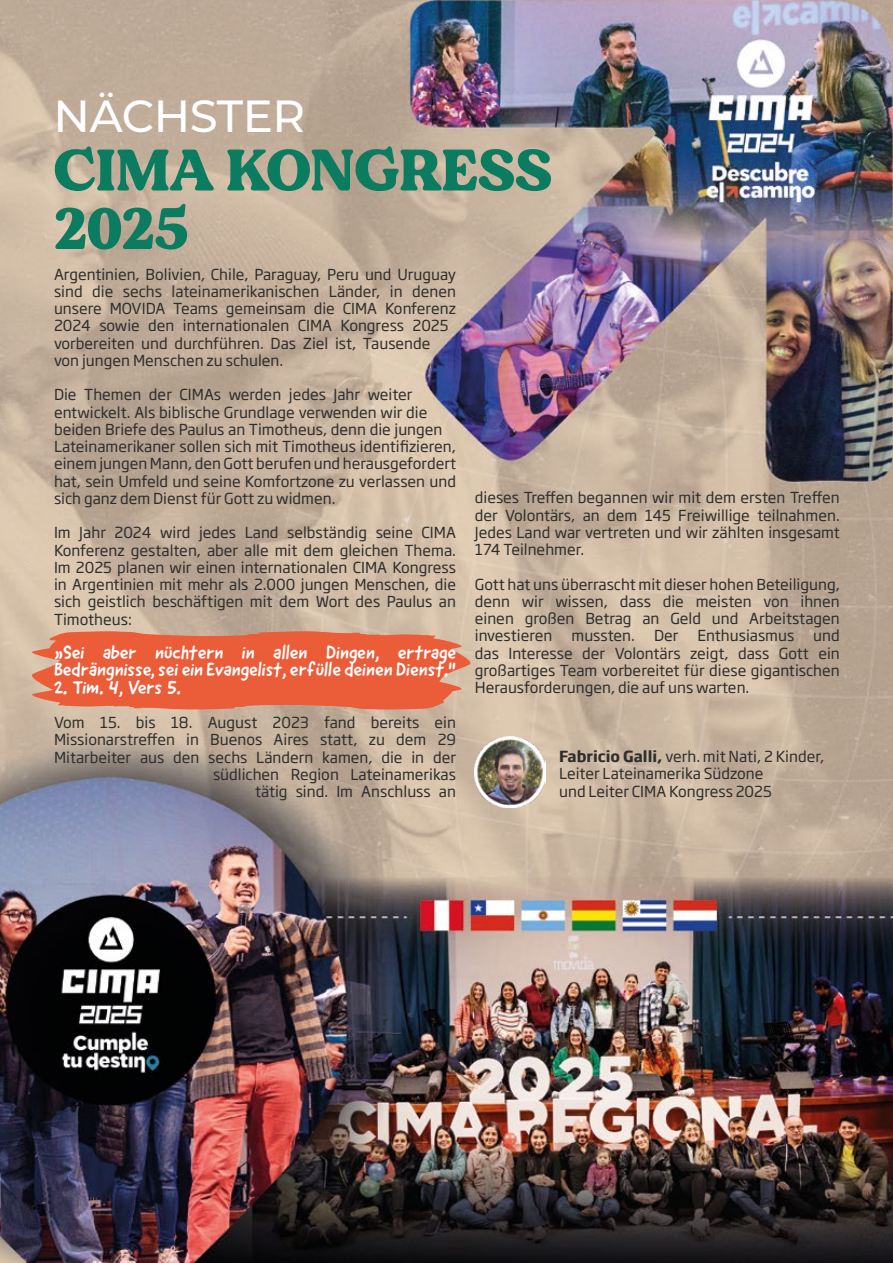
<style>
.page{position:relative;width:893px;height:1263px;background:#fff}
.page>*{position:absolute;margin:0;border:0;box-sizing:border-box;transform-origin:0 0}
.t1{font:58.5px/58.5px "MADE Dillan";letter-spacing:-.01em;color:#0c7c61}
.t2{font:500 45px "Montserrat";letter-spacing:-.01em;color:#fff}
.t3{font:19.5px/17.2px "Good Dog New";color:#fff}
.t4{font:15px/17.2px "Soho Gothic Pro";color:#2e2e2d;text-align:justify}
.s1{font-weight:700}
</style>
<div class="page">
<img style="left:0;top:0;width:893px;height:1263px">
<svg style="left:26px;top:630px;width:450px;height:80px;background:#e66c4b"></svg>
<hr style="left:0;top:0;width:1px;height:700px;background:#000">
<img style="left:475px;top:736px;width:71px;height:72px">
<h2 class="t2" style="left:54px;top:85px;width:253px">NÄCHSTER</h2>
<h1 class="t1" style="left:54px;top:142px;width:500px">CIMA KONGRESS<br>2025</h1>
<p class="t4" style="left:54px;top:265px;width:404px;text-align:left">Argentinien, Bolivien, Chile, Paraguay, Peru und Uruguay sind die sechs lateinamerikanischen Länder, in denen unsere MOVIDA Teams gemeinsam die CIMA Konferenz 2024 sowie den internationalen CIMA Kongress 2025 vorbereiten und durchführen. Das Ziel ist, Tausende von jungen Menschen zu schulen.</p>
<p class="t4" style="left:54px;top:385px;width:404px;text-align:left">Die Themen der CIMAs werden jedes Jahr weiter entwickelt. Als biblische Grundlage verwenden wir die beiden Briefe des Paulus an Timotheus, denn die jungen Lateinamerikaner sollen sich mit Timotheus identifizieren, einem jungen Mann, den Gott berufen und herausgefordert hat, sein Umfeld und seine Komfortzone zu verlassen und sich ganz dem Dienst für Gott zu widmen.</p>
<p class="t4" style="left:54px;top:523px;width:404px">Im Jahr 2024 wird jedes Land selbständig seine CIMA Konferenz gestalten, aber alle mit dem gleichen Thema.<br>Im 2025 planen wir einen internationalen CIMA Kongress in Argentinien mit mehr als 2.000 jungen Menschen, die sich geistlich beschäftigen mit dem Wort des Paulus an Timotheus:</p>
<h3 class="t3" style="left:54px;top:644px;width:404px">„Sei aber nüchtern in allen Dingen, ertrage<br>Bedrängnisse, sei ein Evangelist, erfülle deinen Dienst."</h3>
<h3 class="t3" style="left:54px;top:678px;width:129px">2. Tim. 4, Vers 5.</h3>
<p class="t4" style="left:54px;top:713px;width:404px;text-align:right">Vom 15. bis 18. August 2023 fand bereits ein Missionarstreffen in Buenos Aires statt, zu dem 29<br>Mitarbeiter aus den sechs Ländern kamen, die in der südlichen Region Lateinamerikas<br>tätig sind. Im Anschluss an</p>
<p class="t4" style="left:475px;top:488px;width:366px">dieses Treffen begannen wir mit dem ersten Treffen der Volontärs, an dem 145 Freiwillige teilnahmen.<br>Jedes Land war vertreten und wir zählten insgesamt 174 Teilnehmer.</p>
<p class="t4" style="left:475px;top:575px;width:366px">Gott hat uns überrascht mit dieser hohen Beteiligung, denn wir wissen, dass die meisten von ihnen einen großen Betrag an Geld und Arbeitstagen investieren</p>
<p class="t4" style="left:475px;top:626px;width:366px;text-indent:338px">und das Interesse der Volontärs zeigt, dass Gott ein großartiges Team vorbereitet für diese gigantischen Herausforderungen, die auf uns warten.</p>
<p class="t4" style="left:571px;top:626px;width:65px">mussten.</p>
<p class="t4" style="left:654px;top:626px;width:26px">Der</p>
<p class="t4" style="left:697px;top:626px;width:98px">Enthusiasmus</p>
<p class="t4" style="left:559px;top:747px;width:267px;text-align:left"><span class="s1">Fabricio Galli,</span> verh. mit Nati, 2 Kinder,<br>Leiter Lateinamerika Südzone<br>und Leiter CIMA Kongress 2025</p>
</div>
